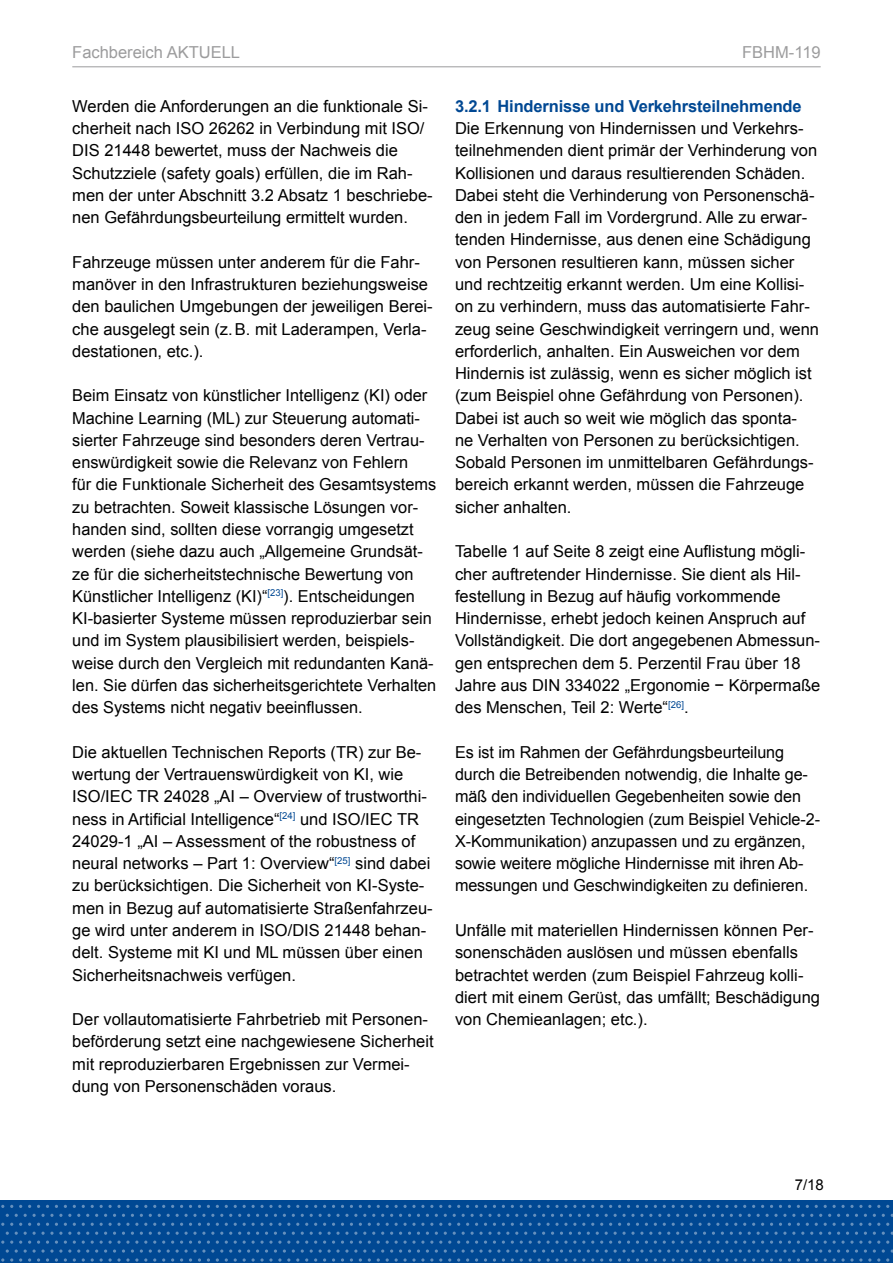
<style>
.page{position:relative;width:893px;height:1263px;background:#fff}
.page>*{position:absolute;margin:0;border:0;box-sizing:border-box;transform-origin:0 0}
._02_Fließtext_Fließtext_Abstand_nach{font:16.5px/22.2px "Arial";color:#000}
._01_Überschriften_E2-_Unter-Überschrift_b{font:700 16.5px "Arial";letter-spacing:-.01em;color:#004893}
.t1{font:16.5px "Arial";color:#9c9c9d}
.t2{font:15px "Arial";color:#000}
</style>
<div class="page">
<div style="left:0;top:1200px;width:893px;height:63px;background:#004893"></div>
<svg style="left:243px;top:1205px;width:38px;height:3px"></svg>
<svg style="left:386px;top:1205px;width:47px;height:3px"></svg>
<svg style="left:538px;top:1205px;width:38px;height:3px"></svg>
<svg style="left:681px;top:1205px;width:38px;height:3px"></svg>
<svg style="left:824px;top:1205px;width:38px;height:3px"></svg>
<svg style="left:176px;top:1214px;width:38px;height:3px"></svg>
<svg style="left:319px;top:1214px;width:38px;height:3px"></svg>
<svg style="left:462px;top:1214px;width:38px;height:3px"></svg>
<svg style="left:605px;top:1214px;width:38px;height:3px"></svg>
<svg style="left:748px;top:1214px;width:38px;height:3px"></svg>
<svg style="left:359px;top:1223px;width:360px;height:38px"></svg>
<svg style="left:721px;top:1223px;width:172px;height:38px"></svg>
<svg style="left:100px;top:1205px;width:38px;height:3px"></svg>
<svg style="left:33px;top:1214px;width:38px;height:3px"></svg>
<svg style="left:1px;top:1223px;width:356px;height:38px"></svg>
<hr style="left:72px;top:66px;width:749px;height:1px;background:#9c9c9d">
<p class="t1" style="left:72px;top:41px;width:169px">Fachbereich AKTUELL</p>
<p class="t1" style="left:742px;top:41px;width:80px">FBHM-119</p>
<p class="_02_Fließtext_Fließtext_Abstand_nach" style="left:72px;top:95px;width:362px">Werden die Anforderungen an die funktionale Si&shy;cherheit nach ISO 26262 in Verbindung mit ISO/ DIS 21448 bewertet, muss der Nachweis die Schutzziele (safety goals) erfüllen, die im Rah&shy;men der unter Abschnitt 3.2 Absatz 1 beschriebe&shy;nen Gefährdungsbeurteilung ermittelt wurden.</p>
<p class="_02_Fließtext_Fließtext_Abstand_nach" style="left:72px;top:251px;width:362px">Fahrzeuge müssen unter anderem für die Fahr&shy;manöver in den Infrastrukturen beziehungsweise den baulichen Umgebungen der jeweiligen Berei&shy;che ausgelegt sein (z.B. mit Laderampen, Verla&shy;destationen, etc.).</p>
<p class="_02_Fließtext_Fließtext_Abstand_nach" style="left:72px;top:385px;width:366px">Beim Einsatz von künstlicher Intelligenz (KI) oder Machine Learning (ML) zur Steuerung automati&shy;sierter Fahrzeuge sind besonders deren Vertrau&shy;enswürdigkeit sowie die Relevanz von Fehlern<br>für die Funktionale Sicherheit des Gesamtsystems zu betrachten. Soweit klassische Lösungen vor&shy;handen sind, sollten diese vorrangig umgesetzt werden (siehe dazu auch „Allgemeine Grundsät&shy;ze für die sicherheitstechnische Bewertung von Künstlicher Intelligenz (KI)“<sup>[23]</sup>). Entscheidungen KI-basierter Systeme müssen reproduzierbar sein und im System plausibilisiert werden, beispiels&shy;weise durch den Vergleich mit redundanten Kanä&shy;len. Sie dürfen das sicherheitsgerichtete Verhalten des Systems nicht negativ beeinflussen.</p>
<p class="_02_Fließtext_Fließtext_Abstand_nach" style="left:72px;top:741px;width:362px">Die aktuellen Technischen Reports (TR) zur Be&shy;wertung der Vertrauenswürdigkeit von KI, wie ISO/IEC TR 24028 „AI – Overview of trustworthi&shy;ness in Artificial Intelligence“<sup>[24]</sup> und ISO/IEC TR 24029-1 „AI – Assessment of the robustness of neural networks – Part 1: Overview“<sup>[25]</sup> sind dabei zu berücksichtigen. Die Sicherheit von KI-Syste&shy;men in Bezug auf automatisierte Straßenfahrzeu&shy;ge wird unter anderem in ISO/DIS 21448 behan&shy;delt. Systeme mit KI und ML müssen über einen Sicherheitsnachweis verfügen.</p>
<p class="_02_Fließtext_Fließtext_Abstand_nach" style="left:72px;top:1008px;width:363px">Der vollautomatisierte Fahrbetrieb mit Personen&shy;beförderung setzt eine nachgewiesene Sicherheit mit reproduzierbaren Ergebnissen zur Vermei&shy;dung von Personenschäden voraus.</p>
<h3 class="_01_Überschriften_E2-_Unter-Überschrift_b" style="left:455px;top:95px;width:348px">3.2.1 Hindernisse und Verkehrsteilnehmende</h3>
<p class="_02_Fließtext_Fließtext_Abstand_nach" style="left:455px;top:117px;width:366px">Die Erkennung von Hindernissen und Verkehrs&shy;teilnehmenden dient primär der Verhinderung von Kollisionen und daraus resultierenden Schäden.<br>Dabei steht die Verhinderung von Personenschä&shy;den in jedem Fall im Vordergrund. Alle zu erwar&shy;tenden Hindernisse, aus denen eine Schädigung von Personen resultieren kann, müssen sicher und rechtzeitig erkannt werden. Um eine Kollisi&shy;on zu verhindern, muss das automatisierte Fahr&shy;zeug seine Geschwindigkeit verringern und, wenn erforderlich, anhalten. Ein Ausweichen vor dem Hindernis ist zulässig, wenn es sicher möglich ist (zum Beispiel ohne Gefährdung von Personen).<br>Dabei ist auch so weit wie möglich das sponta&shy;ne Verhalten von Personen zu berücksichtigen.<br>Sobald Personen im unmittelbaren Gefährdungs&shy;bereich erkannt werden, müssen die Fahrzeuge sicher anhalten.</p>
<p class="_02_Fließtext_Fließtext_Abstand_nach" style="left:455px;top:541px;width:367px">Tabelle 1 auf Seite 8 zeigt eine Auflistung mögli&shy;cher auftretender Hindernisse. Sie dient als Hil&shy;festellung in Bezug auf häufig vorkommende Hindernisse, erhebt jedoch keinen Anspruch auf Vollständigkeit. Die dort angegebenen Abmessun&shy;gen entsprechen dem 5. Perzentil Frau über 18<br>Jahre aus DIN 334022 „Ergonomie − Körpermaße des Menschen, Teil 2: Werte“<sup>[26]</sup>.</p>
<p class="_02_Fließtext_Fließtext_Abstand_nach" style="left:455px;top:741px;width:367px">Es ist im Rahmen der Gefährdungsbeurteilung durch die Betreibenden notwendig, die Inhalte ge&shy;mäß den individuellen Gegebenheiten sowie den eingesetzten Technologien (zum Beispiel Vehicle-2- X-Kommunikation) anzupassen und zu ergänzen, sowie weitere mögliche Hindernisse mit ihren Ab&shy;messungen und Geschwindigkeiten zu definieren.</p>
<p class="_02_Fließtext_Fließtext_Abstand_nach" style="left:455px;top:919px;width:366px">Unfälle mit materiellen Hindernissen können Per&shy;sonenschäden auslösen und müssen ebenfalls betrachtet werden (zum Beispiel Fahrzeug kolli&shy;diert mit einem Gerüst, das umfällt; Beschädigung von Chemieanlagen; etc.).</p>
<p class="t2" style="left:795px;top:1175px;width:31px">7/18</p>
</div>
